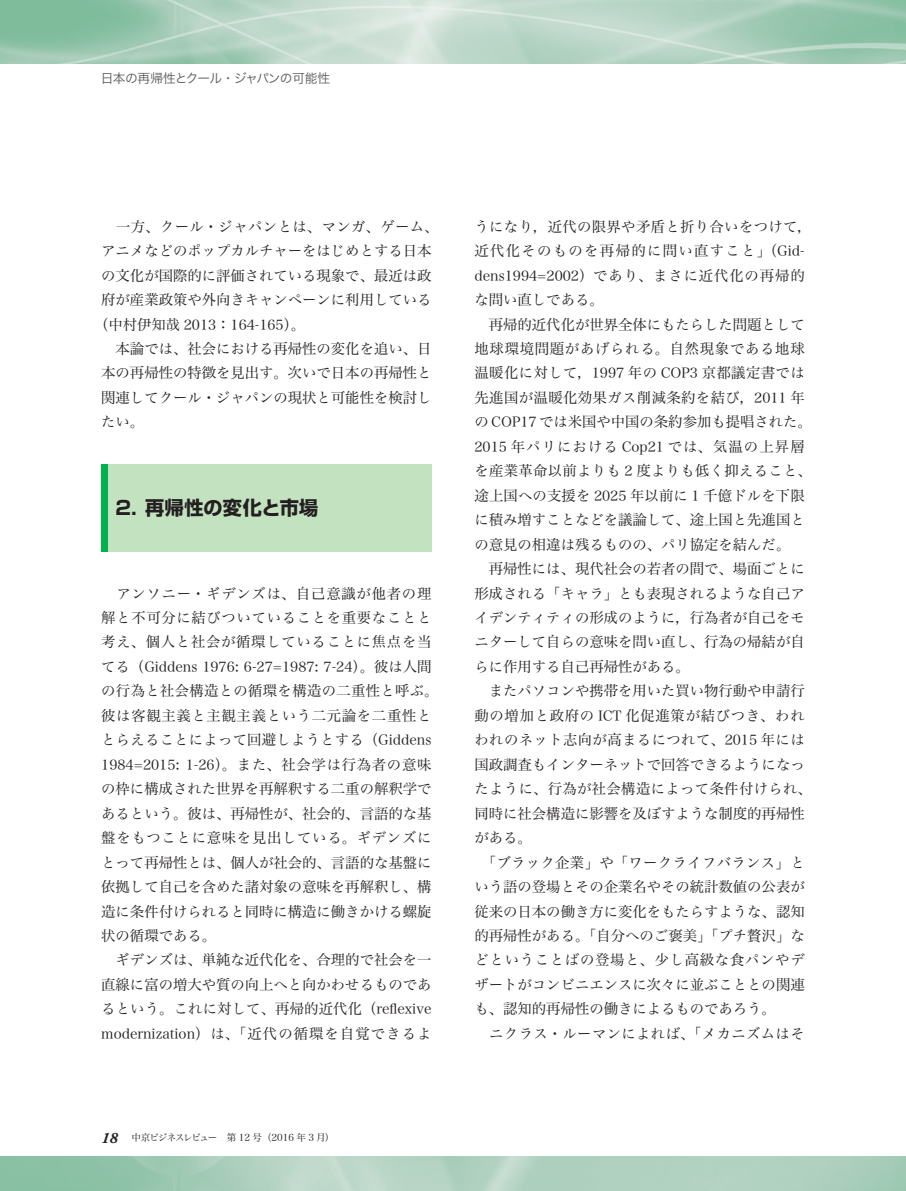
<style>
.page{position:relative;width:906px;height:1191px;background:#fff}
.page>*{position:absolute;margin:0;border:0;box-sizing:border-box;transform-origin:0 0}
.t1{font:19.2px "Shin Go Pro Bold 90 msp RKSJ H";letter-spacing:.015em;color:#231f20}
.t2{font:14.4px/24.5px "Hira Min Pro W3 90 msp RKSJ H";color:#231f20}
.t3{font:14.4px "Hira Min Pro W3 90 msp RKSJ H";letter-spacing:.025em;color:#231f20}
.t4{font:14.4px "Hira Min Pro W3 90 msp RKSJ H";letter-spacing:.03em;color:#231f20}
.t5{font:14.4px "Hira Min Pro W3 90 msp RKSJ H";letter-spacing:.05em;color:#231f20}
.t6{font:14.4px "Hira Min Pro W3 90 msp RKSJ H";letter-spacing:.06em;color:#231f20}
.t7{font:14.4px "Hira Min Pro W3 90 msp RKSJ H";letter-spacing:.075em;color:#231f20}
.t8{font:14.4px "Hira Min Pro W3 90 msp RKSJ H";letter-spacing:.09em;color:#231f20}
.t9{font:14.4px "Hira Min Pro W3 90 msp RKSJ H";letter-spacing:.02em;color:#231f20}
.t10{font:13.8px "Hira Min Pro W3 90 msp RKSJ H";color:#231f20}
.t11{font:12.75px "Hira Kaku Pro W3 90 msp RKSJ H";letter-spacing:-.06em;color:#58595b}
.t12{font:9.6px "Hira Min Pro W3 90 msp RKSJ H";letter-spacing:-.095em;color:#231f20}
.s1{font-size:14.4px}
.s2{font-size:13.8px}
.s3{font-family:"Adobe Garamond Pro";font-weight:700;font-style:italic;font-size:15.9px}
</style>
<div class="page">
<div style="left:101px;top:463px;width:330px;height:88px;background:#c3e2c0"></div>
<div style="left:101px;top:463px;width:7px;height:88px;background:#00b14c"></div>
<p class="t11" style="left:101px;top:74px;width:231px">日本の再帰性とクール・ジャパンの可能性</p>
<p class="t2" style="left:101px;top:216px;width:339px">　一方、クール・ジャパンとは、マンガ、ゲーム、アニメなどのポップカルチャーをはじめとする日本の文化が国際的に評価されている現象で、最近は政府が産業政策や外向きキャンペーンに利用している</p>
<p class="t10" style="left:94px;top:319px;width:213px"><span class="s1">（中村伊知哉</span> 2013<span class="s1">：</span>164-165<span class="s1">）。</span></p>
<p class="t2" style="left:101px;top:338px;width:332px;text-align:justify">　本論では、社会における再帰性の変化を追い、日本の再帰性の特徴を見出す。次いで日本の再帰性と関連してクール・ジャパンの現状と可能性を検討したい。</p>
<h1 class="t1" style="left:115px;top:500px;width:204px">2． 再帰性の変化と市場</h1>
<p class="t2" style="left:101px;top:583px;width:332px;text-align:justify">　アンソニー・ギデンズは、自己意識が他者の理解と不可分に結びついていることを重要なことと考え、個人と社会が循環していることに焦点を当</p>
<p class="t10" style="left:101px;top:661px;width:332px"><span class="s1">てる（</span>Giddens 1976: 6-27=1987: 7-24<span class="s1">）。彼は人間</span></p>
<p class="t2" style="left:101px;top:680px;width:339px">の行為と社会構造との循環を構造の二重性と呼ぶ。彼は客観主義と主観主義という二元論を二重性ととらえることによって回避しようとする（<span class="s2">Giddens<br>1984=2015: 1-26</span>）。また、社会学は行為者の意味の枠に構成された世界を再解釈する二重の解釈学であるという。彼は、再帰性が、社会的、言語的な基盤をもつことに意味を見出している。ギデンズにとって再帰性とは、個人が社会的、言語的な基盤に依拠して自己を含めた諸対象の意味を再解釈し、構造に条件付けられると同時に構造に働きかける螺旋状の循環である。<br>　ギデンズは、単純な近代化を、合理的で社会を一直線に富の増大や質の向上へと向かわせるものであるという。これに対して、再帰的近代化（<span class="s2">reflexive modernization</span>）は、「近代の循環を自覚できるよ</p>
<p class="t12" style="left:101px;top:1134px;width:235px"><span class="s3">18</span> 中京ビジネスレビュー　第 12 号（2016 年 3 月）</p>
<p class="t3" style="left:474px;top:221px;width:339px">うになり，近代の限界や矛盾と折り合いをつけて，</p>
<p class="t8" style="left:474px;top:245px;width:332px">近代化そのものを再帰的に問い直すこと」（<span class="s2">Gid-</span></p>
<p class="t6" style="left:474px;top:270px;width:332px"><span class="s2">dens1994=2002</span>）であり、まさに近代化の再帰的</p>
<p class="t2" style="left:474px;top:289px;width:131px">な問い直しである。</p>
<p class="t2" style="left:474px;top:314px;width:332px">　再帰的近代化が世界全体にもたらした問題として</p>
<p class="t5" style="left:474px;top:343px;width:332px">地球環境問題があげられる。自然現象である地球</p>
<p class="t4" style="left:474px;top:367px;width:332px">温暖化に対して，<span class="s2">1997</span> 年の <span class="s2">COP3</span> 京都議定書では</p>
<p class="t4" style="left:474px;top:392px;width:332px">先進国が温暖化効果ガス削減条約を結び，<span class="s2">2011</span> 年</p>
<p class="t2" style="left:474px;top:412px;width:339px">の <span class="s2">COP17</span> では米国や中国の条約参加も提唱された。</p>
<p class="t7" style="left:474px;top:441px;width:332px"><span class="s2">2015</span> 年パリにおける <span class="s2">Cop21</span> では、気温の上昇層</p>
<p class="t9" style="left:474px;top:465px;width:339px">を産業革命以前よりも <span class="s2">2</span> 度よりも低く抑えること、</p>
<p class="t2" style="left:474px;top:485px;width:332px">途上国への支援を <span class="s2">2025</span> 年以前に <span class="s2">1</span> 千億ドルを下限</p>
<p class="t2" style="left:474px;top:509px;width:332px">に積み増すことなどを議論して、途上国と先進国と</p>
<p class="t2" style="left:474px;top:534px;width:317px">の意見の相違は残るものの、パリ協定を結んだ。</p>
<p class="t2" style="left:474px;top:558px;width:332px">　再帰性には、現代社会の若者の間で、場面ごとに</p>
<p class="t2" style="left:474px;top:583px;width:332px">形成される「キャラ」とも表現されるような自己ア</p>
<p class="t2" style="left:474px;top:607px;width:332px">イデンティティの形成のように，行為者が自己をモ</p>
<p class="t2" style="left:474px;top:632px;width:332px">ニターして自らの意味を問い直し、行為の帰結が自</p>
<p class="t2" style="left:474px;top:656px;width:217px">らに作用する自己再帰性がある。</p>
<p class="t2" style="left:474px;top:680px;width:332px">　またパソコンや携帯を用いた買い物行動や申請行</p>
<p class="t5" style="left:474px;top:710px;width:332px">動の増加と政府の <span class="s2">ICT</span> 化促進策が結びつき、われ</p>
<p class="t4" style="left:474px;top:734px;width:332px">われのネット志向が高まるにつれて、<span class="s2">2015</span> 年には</p>
<p class="t2" style="left:474px;top:754px;width:332px">国政調査もインターネットで回答できるようになっ</p>
<p class="t3" style="left:474px;top:783px;width:339px">たように、行為が社会構造によって条件付けられ、</p>
<p class="t2" style="left:474px;top:803px;width:332px">同時に社会構造に影響を及ぼすような制度的再帰性</p>
<p class="t2" style="left:474px;top:827px;width:59px">がある。</p>
<p class="t3" style="left:482px;top:856px;width:324px">「ブラック企業」や「ワークライフバランス」と</p>
<p class="t2" style="left:474px;top:876px;width:332px">いう語の登場とその企業名やその統計数値の公表が</p>
<p class="t2" style="left:474px;top:900px;width:332px">従来の日本の働き方に変化をもたらすような、認知</p>
<p class="t2" style="left:474px;top:925px;width:332px">的再帰性がある。「自分へのご褒美」「プチ贅沢」な</p>
<p class="t5" style="left:474px;top:954px;width:332px">どということばの登場と、少し高級な食パンやデ</p>
<p class="t2" style="left:474px;top:974px;width:332px">ザートがコンビニエンスに次々に並ぶこととの関連</p>
<p class="t2" style="left:474px;top:998px;width:303px">も、認知的再帰性の働きによるものであろう。</p>
<p class="t3" style="left:474px;top:1028px;width:332px">　ニクラス・ルーマンによれば、「メカニズムはそ</p>
</div>
